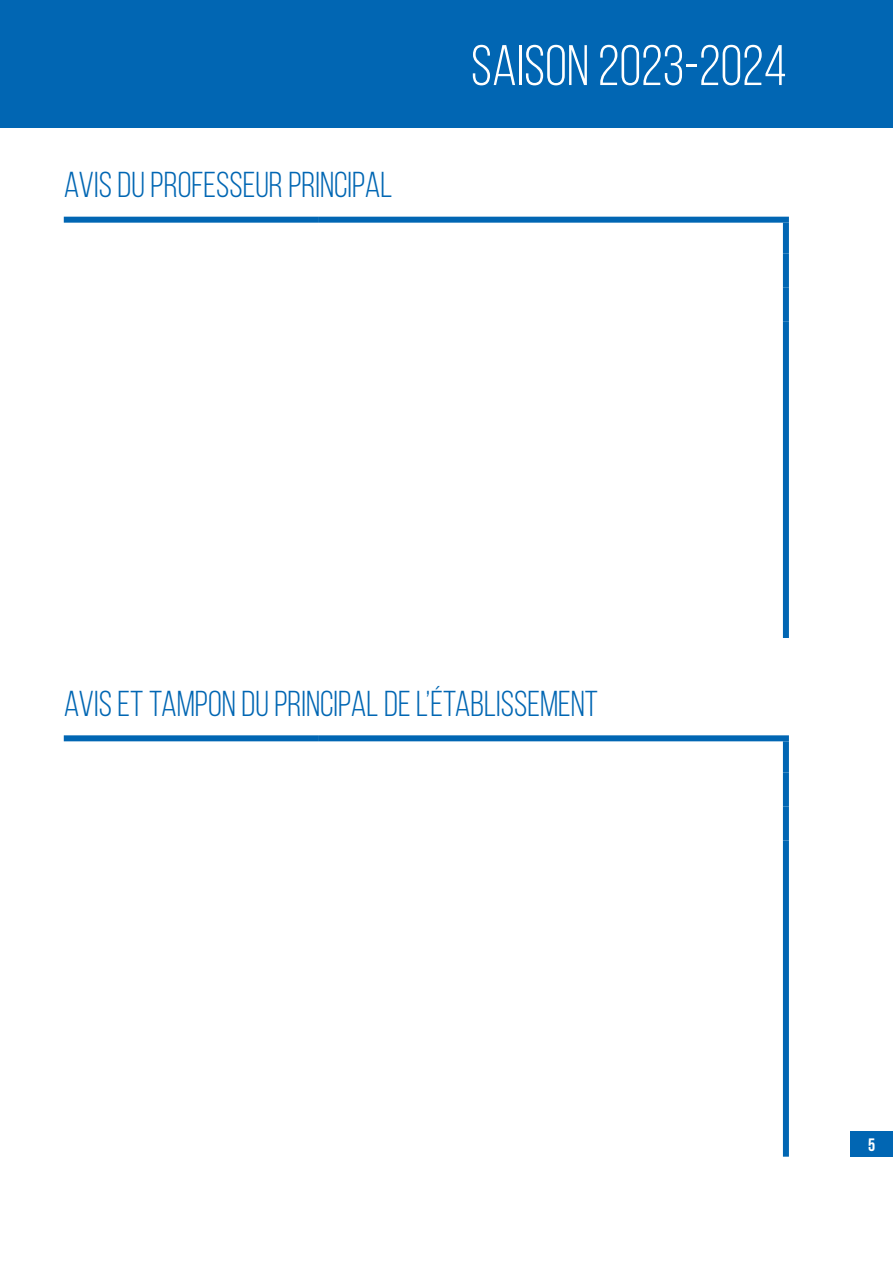
<style>
.page{position:relative;width:893px;height:1263px;background:#fff}
.page>*{position:absolute;margin:0;border:0;box-sizing:border-box;transform-origin:0 0}
.t1{font:57px "Bebas Neue";color:#fff}
.t2{font:36px "Bebas Neue";color:#0166b3}
.t3{font:700 18px "Bebas Neue";color:#fff}
</style>
<div class="page">
<hr style="left:0;top:0;width:1px;height:404px;background:#0166b3">
<div style="left:0;top:0;width:893px;height:128px;background:#0166b3"></div>
<div style="left:850px;top:1131px;width:43px;height:26px;background:#0166b3"></div>
<div style="left:64px;top:735px;width:255px;height:6px;background:#0166b3"></div>
<div style="left:319px;top:735px;width:470px;height:6px;background:#0166b3"></div>
<div style="left:783px;top:741px;width:6px;height:31px;background:#0166b3"></div>
<div style="left:783px;top:772px;width:6px;height:34px;background:#0166b3"></div>
<div style="left:783px;top:806px;width:6px;height:34px;background:#0166b3"></div>
<div style="left:783px;top:840px;width:6px;height:317px;background:#0166b3"></div>
<div style="left:64px;top:217px;width:255px;height:6px;background:#0166b3"></div>
<div style="left:319px;top:217px;width:470px;height:6px;background:#0166b3"></div>
<div style="left:783px;top:223px;width:6px;height:31px;background:#0166b3"></div>
<div style="left:783px;top:254px;width:6px;height:34px;background:#0166b3"></div>
<div style="left:783px;top:288px;width:6px;height:34px;background:#0166b3"></div>
<div style="left:783px;top:322px;width:6px;height:316px;background:#0166b3"></div>
<p class="t2" style="left:64px;top:165px;width:330px">AVIS DU PROFESSEUR PRINCIPAL</p>
<h1 class="t1" style="left:471px;top:35px;width:317px">SAISON 2023-2024</h1>
<p class="t2" style="left:64px;top:684px;width:536px">AVIS ET TAMPON DU PRINCIPAL DE L’ÉTABLISSEMENT</p>
<p class="t3" style="left:868px;top:1134px;width:9px">5</p>
</div>
